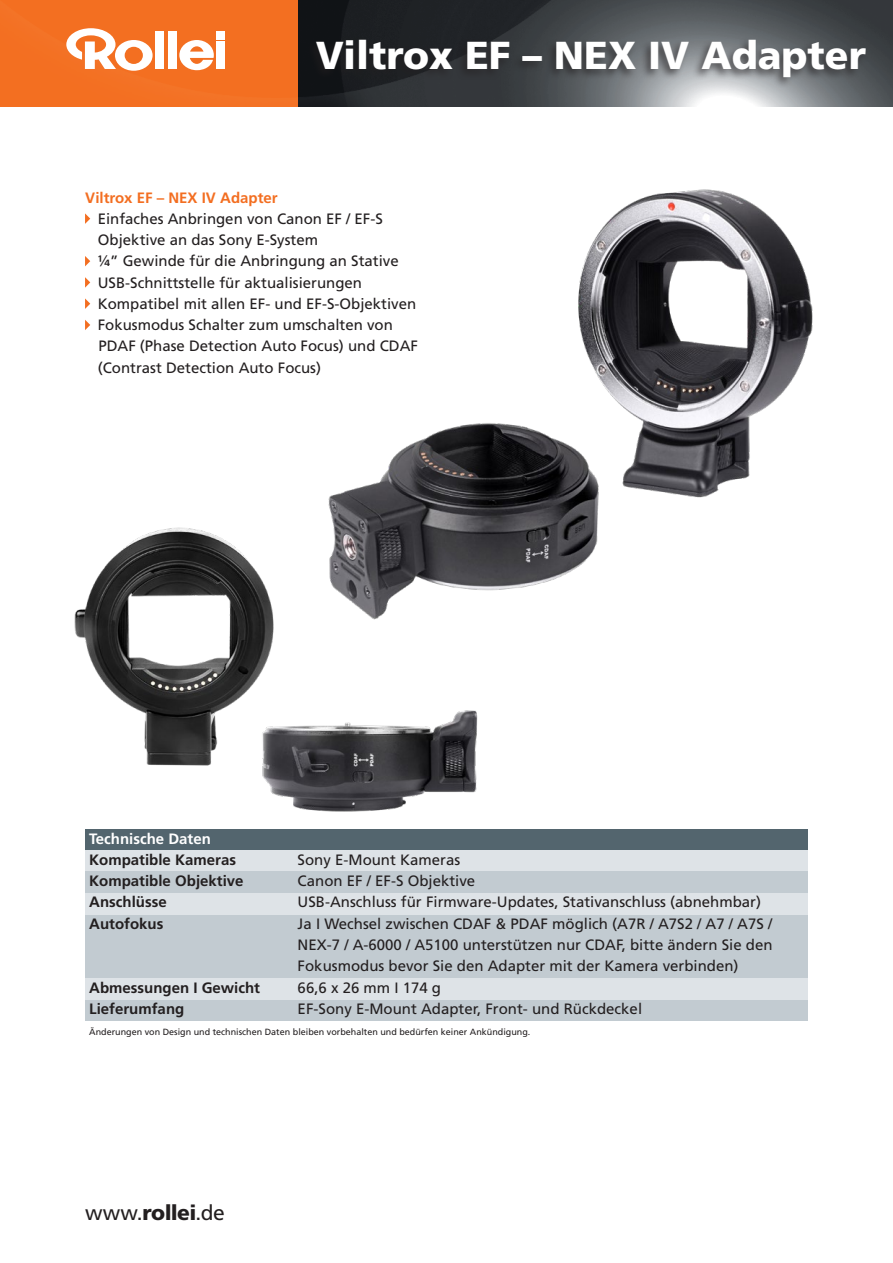
<style>
.page{position:relative;width:893px;height:1263px;background:#fff}
.page>*{position:absolute;margin:0;border:0;box-sizing:border-box;transform-origin:0 0}
.t1{font:900 39px "Frutiger LT";color:#fff}
.t2{font:21px "Frutiger LT";color:#231f20}
.t3{font:15px/21.3px "Frutiger LT";color:#231f20}
.t4{font:700 15px "Frutiger LT";color:#231f20}
.t5{font:700 15px "Frutiger LT";color:#f36e21}
._020_bold{font:700 15px "Frutiger LT";color:#fff}
.t6{font:9px "Frutiger LT";color:#231f20}
.s1{font-weight:900}
</style>
<div class="page">
<img style="left:74px;top:527px;width:200px;height:239px">
<img style="left:578px;top:189px;width:235px;height:309px">
<img style="left:328px;top:363px;width:285px;height:257px">
<img style="left:247px;top:697px;width:231px;height:115px">
<div style="left:85px;top:829px;width:723px;height:21px;background:#53656e"></div>
<div style="left:85px;top:999px;width:723px;height:21px;background:#c2cbd1"></div>
<div style="left:85px;top:978px;width:723px;height:21px;background:#dee3e7"></div>
<div style="left:85px;top:850px;width:723px;height:22px;background:#dee3e7"></div>
<div style="left:85px;top:872px;width:723px;height:21px;background:#c2cbd1"></div>
<div style="left:85px;top:914px;width:723px;height:64px;background:#c2cbd1"></div>
<div style="left:85px;top:893px;width:723px;height:21px;background:#dee3e7"></div>
<img style="left:298px;top:0;width:595px;height:106px">
<div style="left:0;top:0;width:298px;height:106px;background:#f36f21"></div>
<svg style="left:179px;top:40px;width:35px;height:30px"></svg>
<div style="left:155px;top:32px;width:9px;height:37px;background:#fff"></div>
<div style="left:168px;top:32px;width:8px;height:37px;background:#fff"></div>
<div style="left:216px;top:32px;width:9px;height:8px;background:#fff"></div>
<div style="left:216px;top:41px;width:9px;height:28px;background:#fff"></div>
<svg style="left:66px;top:28px;width:87px;height:43px"></svg>
<svg style="left:85px;top:213px;width:5px;height:11px"></svg>
<svg style="left:85px;top:256px;width:5px;height:10px"></svg>
<svg style="left:85px;top:277px;width:5px;height:11px"></svg>
<svg style="left:85px;top:298px;width:5px;height:11px"></svg>
<svg style="left:85px;top:320px;width:5px;height:10px"></svg>
<div style="left:306px;top:37px;width:562px;height:51px;background:#231f20;opacity:.6"></div>
<p class="t1" style="left:316px;top:31px;width:552px">Viltrox EF – NEX IV Adapter</p>
<p class="t5" style="left:85px;top:189px;width:194px">Viltrox EF – NEX IV Adapter</p>
<p class="t3" style="left:98px;top:208px;width:287px">Einfaches Anbringen von Canon EF / EF-S<br>Objektive an das Sony E-System</p>
<p class="t3" style="left:98px;top:251px;width:302px">¼” Gewinde für die Anbringung an Stative</p>
<p class="t3" style="left:98px;top:272px;width:266px">USB-Schnittstelle für aktualisierungen</p>
<p class="t3" style="left:98px;top:293px;width:320px">Kompatibel mit allen EF- und EF-S-Objektiven</p>
<p class="t3" style="left:98px;top:314px;width:322px">Fokusmodus Schalter zum umschalten von<br>PDAF (Phase Detection Auto Focus) und CDAF (Contrast Detection Auto Focus)</p>
<p class="_020_bold" style="left:89px;top:830px;width:123px">Technische Daten</p>
<p class="t4" style="left:89px;top:851px;width:148px">Kompatible Kameras</p>
<p class="t3" style="left:298px;top:849px;width:164px">Sony E-Mount Kameras</p>
<p class="t4" style="left:89px;top:872px;width:156px">Kompatible Objektive</p>
<p class="t3" style="left:298px;top:870px;width:179px">Canon EF / EF-S Objektive</p>
<p class="t4" style="left:89px;top:893px;width:79px">Anschlüsse</p>
<p class="t3" style="left:298px;top:892px;width:465px">USB-Anschluss für Firmware-Updates, Stativanschluss (abnehmbar)</p>
<p class="t4" style="left:89px;top:915px;width:76px">Autofokus</p>
<p class="t3" style="left:298px;top:913px;width:476px;text-align:justify">Ja I Wechsel zwischen CDAF &amp; PDAF möglich (A7R / A7S2 / A7 / A7S / NEX-7 / A-6000 / A5100 unterstützen nur CDAF, bitte ändern Sie den Fokusmodus bevor Sie den Adapter mit der Kamera verbinden)</p>
<p class="t4" style="left:89px;top:978px;width:172px">Abmessungen I Gewicht</p>
<p class="t3" style="left:298px;top:977px;width:145px">66,6 x 26 mm I 174 g</p>
<p class="t4" style="left:89px;top:1000px;width:97px">Lieferumfang</p>
<p class="t3" style="left:298px;top:998px;width:346px">EF-Sony E-Mount Adapter, Front- und Rückdeckel</p>
<p class="t6" style="left:89px;top:1027px;width:443px">Änderungen von Design und technischen Daten bleiben vorbehalten und bedürfen keiner Ankündigung.</p>
<p class="t2" style="left:85px;top:1201px;width:141px">www.<span class="s1">rollei</span>.de</p>
</div>
